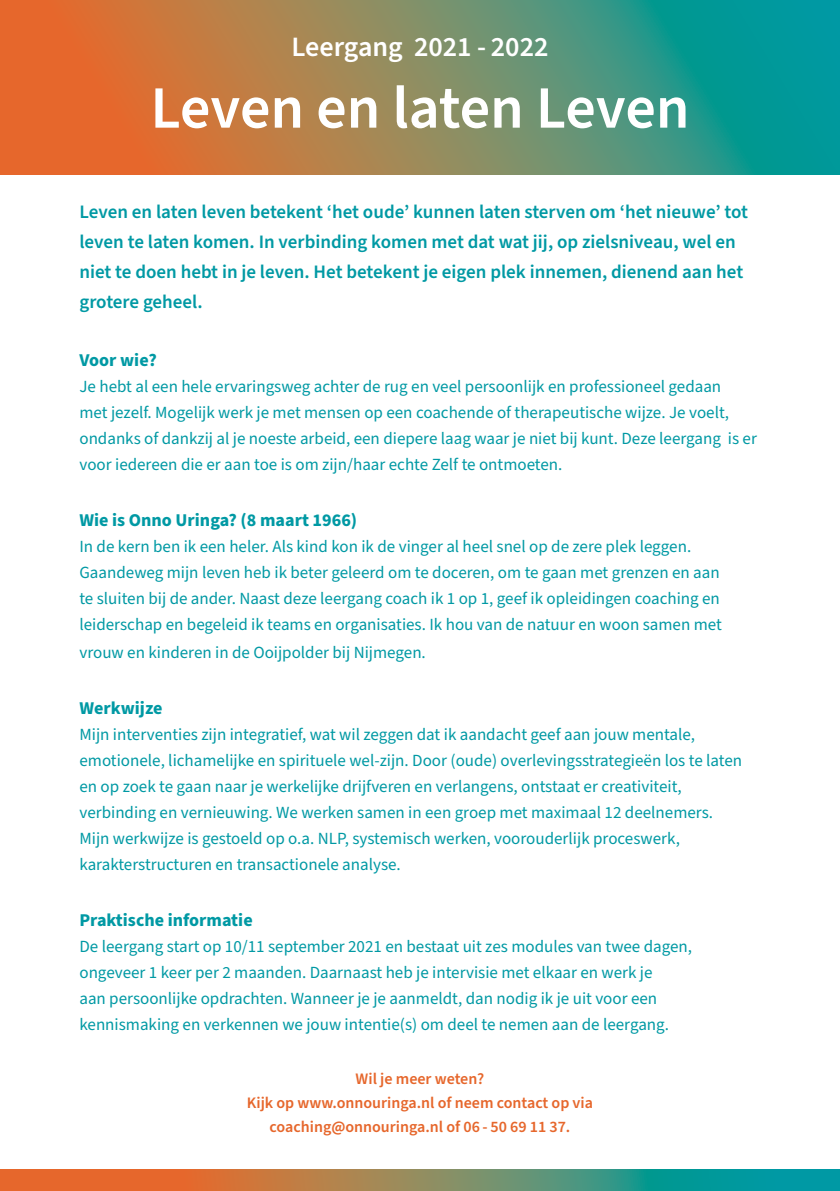
<style>
.page{position:relative;width:840px;height:1191px;background:#fff}
.page>*{position:absolute;margin:0;border:0;box-sizing:border-box;transform-origin:0 0}
.t1{font:600 60px "Source Sans Pro";color:#fff}
.t2{font:600 28px "Source Sans Pro";color:#fff}
.t3{font:600 19px/30px "Source Sans Pro";color:#0099a4}
.t4{font:700 18px "Source Sans Pro";color:#0099a4}
.t5{font:17px/26px "Source Sans Pro";color:#0099a4}
.t6{font:600 16px/24px "Source Sans Pro";color:#e6672c;text-align:center}
</style>
<div class="page">
<svg style="left:0;top:0;width:839px;height:175px;background:#818761"></svg>
<svg style="left:0;top:1169px;width:839px;height:22px;background:#818461"></svg>
<p class="t2" style="left:291px;top:28px;width:258px">Leergang 2021 - 2022</p>
<p class="t1" style="left:150px;top:68px;width:540px">Leven en laten Leven</p>
<p class="t3" style="left:79px;top:197px;width:669px">Leven en laten leven betekent ‘het oude’ kunnen laten sterven om ‘het nieuwe’ tot leven te laten komen. In verbinding komen met dat wat jij, op zielsniveau, wel en niet te doen hebt in je leven. Het betekent je eigen plek innemen, dienend aan het grotere geheel.</p>
<p class="t4" style="left:79px;top:347px;width:79px">Voor wie?</p>
<p class="t5" style="left:79px;top:374px;width:678px">Je hebt al een hele ervaringsweg achter de rug en veel persoonlijk en professioneel gedaan<br>met jezelf. Mogelijk werk je met mensen op een coachende of therapeutische wijze. Je voelt, ondanks of dankzij al je noeste arbeid, een diepere laag waar je niet bij kunt. Deze leergang is er voor iedereen die er aan toe is om zijn/haar echte Zelf te ontmoeten.</p>
<p class="t4" style="left:79px;top:507px;width:279px">Wie is Onno Uringa? (8 maart 1966)</p>
<p class="t5" style="left:79px;top:534px;width:643px">In de kern ben ik een heler. Als kind kon ik de vinger al heel snel op de zere plek leggen.<br>Gaandeweg mijn leven heb ik beter geleerd om te doceren, om te gaan met grenzen en aan te sluiten bij de ander. Naast deze leergang coach ik 1 op 1, geef ik opleidingen coaching en leiderschap en begeleid ik teams en organisaties. Ik hou van de natuur en woon samen met</p>
<p class="t5" style="left:79px;top:640px;width:348px">vrouw en kinderen in de Ooijpolder bij Nijmegen.</p>
<p class="t4" style="left:79px;top:695px;width:85px">Werkwijze</p>
<p class="t5" style="left:79px;top:722px;width:663px">Mijn interventies zijn integratief, wat wil zeggen dat ik aandacht geef aan jouw mentale, emotionele, lichamelijke en spirituele wel-zijn. Door (oude) overlevingsstrategieën los te laten en op zoek te gaan naar je werkelijke drijfveren en verlangens, ontstaat er creativiteit,</p>
<p class="t5" style="left:79px;top:800px;width:635px">verbinding en vernieuwing. We werken samen in een groep met maximaal 12 deelnemers.<br>Mijn werkwijze is gestoeld op o.a. NLP, systemisch werken, voorouderlijk proceswerk, karakterstructuren en transactionele analyse.</p>
<p class="t4" style="left:79px;top:907px;width:175px">Praktische informatie</p>
<p class="t5" style="left:79px;top:934px;width:614px">De leergang start op 10/11 september 2021 en bestaat uit zes modules van twee dagen, ongeveer 1 keer per 2 maanden. Daarnaast heb je intervisie met elkaar en werk je<br>aan persoonlijke opdrachten. Wanneer je je aanmeldt, dan nodig ik je uit voor een kennismaking en verkennen we jouw intentie(s) om deel te nemen aan de leergang.</p>
<p class="t6" style="left:247px;top:1067px;width:347px">Wil je meer weten?<br>Kijk op www.onnouringa.nl of neem contact op via coaching@onnouringa.nl of 06 - 50 69 11 37.</p>
</div>
